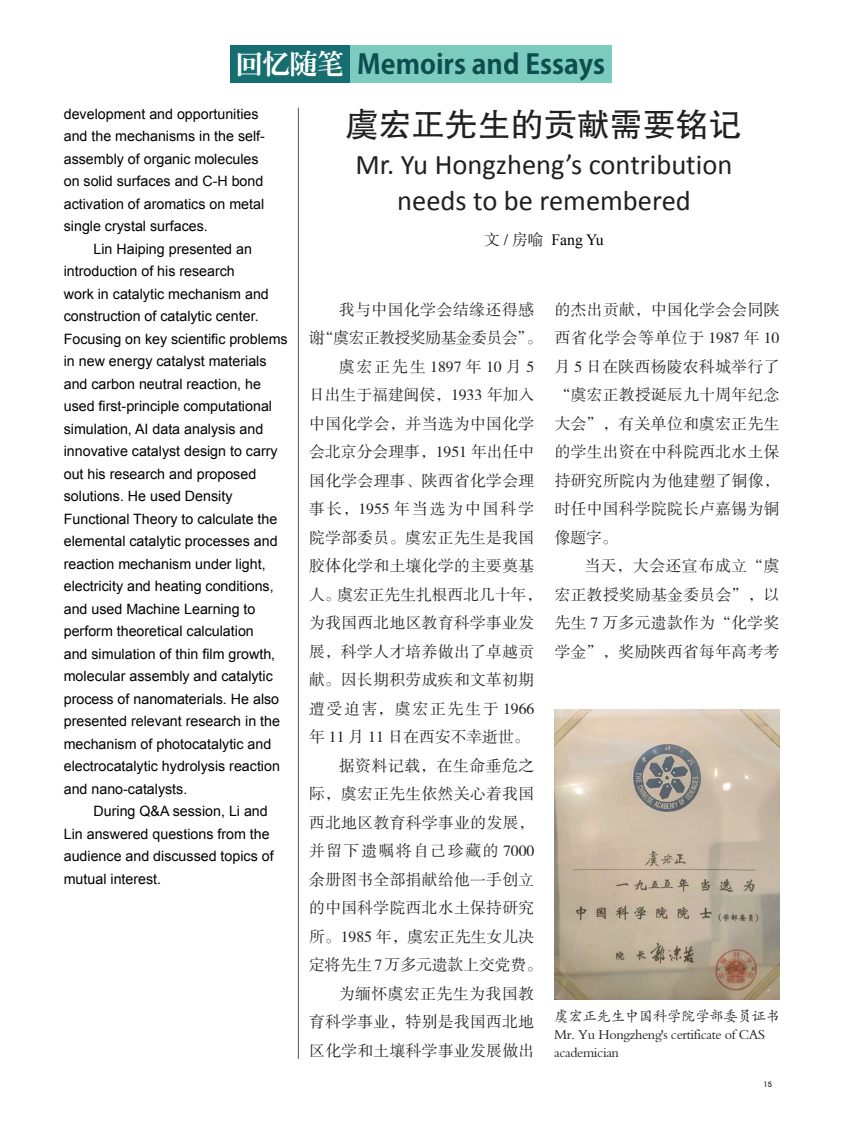
<style>
.page{position:relative;width:842px;height:1127px;background:#fff}
.page>*{position:absolute;margin:0;border:0;box-sizing:border-box;transform-origin:0 0}
.标题CN{font:33px "FZHTJW GB1 0";color:#231f20}
.标题EN{font:28.5px "Calibri";color:#231f20}
.图说{font:700 27px "Koz Go Pr 6 N";color:#0e4d4e}
.图说-2{font:27px "CT Lao Song SJ";color:#fff}
.正文CN3{font:15.75px/28.5px "FZSSJW GB1 0";letter-spacing:.025em;color:#231f20;text-align:justify}
.正文CN3-2{font:15.75px/28.5px "FZSSJW GB1 0";letter-spacing:.005em;color:#231f20}
.作者CN{font:15.75px "Times New Roman";color:#000}
.正文EN{font:14.25px/22.5px "Arial";color:#000}
.图说-3{font:14.25px/18px "FZKTJW GB1 0";letter-spacing:-.025em;color:#231f20}
.t1{font:500 7.5px "Avant Garde IT Cby BT";color:#231f20}
.s1{font-family:"FZSSJW GB1 0";color:#231f20}
</style>
<div class="page">
<img style="left:554px;top:709px;width:226px;height:290px">
<div style="left:230px;top:45px;width:120px;height:37px;background:#176e70"></div>
<div style="left:350px;top:45px;width:262px;height:37px;background:#7bcbbe"></div>
<hr style="left:298px;top:108px;width:1px;height:951px;background:#57585a">
<p class="图说-2" style="left:236px;top:50px;width:109px">回忆随笔</p>
<p class="图说" style="left:357px;top:49px;width:249px">Memoirs and Essays</p>
<p class="正文EN" style="left:64px;top:102px;width:203px">development and opportunities and the mechanisms in the self&shy;assembly of organic molecules on solid surfaces and C-H bond activation of aromatics on metal single crystal surfaces.</p>
<p class="正文EN" style="left:64px;top:237px;width:225px;text-indent:30px">Lin Haiping presented an introduction of his research<br>work in catalytic mechanism and construction of catalytic center.<br>Focusing on key scientific problems in new energy catalyst materials and carbon neutral reaction, he used first-principle computational simulation, AI data analysis and innovative catalyst design to carry out his research and proposed solutions. He used Density<br>Functional Theory to calculate the elemental catalytic processes and reaction mechanism under light, electricity and heating conditions, and used Machine Learning to perform theoretical calculation<br>and simulation of thin film growth, molecular assembly and catalytic process of nanomaterials. He also presented relevant research in the mechanism of photocatalytic and electrocatalytic hydrolysis reaction and nano-catalysts.</p>
<p class="正文EN" style="left:64px;top:800px;width:211px;text-indent:30px">During Q&amp;A session, Li and<br>Lin answered questions from the audience and discussed topics of mutual interest.</p>
<p class="标题CN" style="left:346px;top:106px;width:398px">虞宏正先生的贡献需要铭记</p>
<p class="标题EN" style="left:356px;top:147px;width:378px">Mr. Yu Hongzheng’s contribution</p>
<p class="标题EN" style="left:397px;top:183px;width:295px">needs to be remembered</p>
<p class="作者CN" style="left:484px;top:229px;width:121px"><span class="s1">文 / 房喻</span> Fang Yu</p>
<p class="正文CN3-2" style="left:309px;top:296px;width:234px;text-indent:30px">我与中国化学会结缘还得感谢“虞宏正教授奖励基金委员会”。</p>
<p class="正文CN3" style="left:309px;top:353px;width:234px;text-align:left;text-indent:30px">虞宏正先生 1897 年 10 月 5日出生于福建闽侯，1933 年加入中国化学会，并当选为中国化学会北京分会理事，1951 年出任中国化学会理事、陕西省化学会理事长，1955 年当选为中国科学院学部委员。虞宏正先生是我国胶体化学和土壤化学的主要奠基人。虞宏正先生扎根西北几十年，为我国西北地区教育科学事业发展，科学人才培养做出了卓越贡献。因长期积劳成疾和文革初期遭受迫害，虞宏正先生于 1966年 11 月 11 日在西安不幸逝世。</p>
<p class="正文CN3" style="left:309px;top:752px;width:234px;text-align:left;text-indent:30px">据资料记载，在生命垂危之际，虞宏正先生依然关心着我国西北地区教育科学事业的发展，并留下遗嘱将自己珍藏的 7000余册图书全部捐献给他一手创立的中国科学院西北水土保持研究所。1985 年，虞宏正先生女儿决定将先生 7 万多元遗款上交党费。</p>
<p class="正文CN3" style="left:309px;top:980px;width:227px;text-indent:30px">为缅怀虞宏正先生为我国教育科学事业，特别是我国西北地区化学和土壤科学事业发展做出</p>
<p class="正文CN3" style="left:555px;top:296px;width:226px">的杰出贡献，中国化学会会同陕西省化学会等单位于 1987 年 10月 5 日在陕西杨陵农科城举行了“虞宏正教授诞辰九十周年纪念大会”，有关单位和虞宏正先生的学生出资在中科院西北水土保持研究所院内为他建塑了铜像，时任中国科学院院长卢嘉锡为铜像题字。</p>
<p class="正文CN3" style="left:555px;top:552px;width:226px;text-indent:30px">当天，大会还宣布成立“虞宏正教授奖励基金委员会”，以先生 7 万多元遗款作为“化学奖学金”，奖励陕西省每年高考考</p>
<p class="图说-3" style="left:554px;top:1007px;width:227px">虞宏正先生中国科学院学部委员证书</p>
<p class="图说-3" style="left:554px;top:1025px;width:212px">Mr. Yu Hongzheng's certificate of CAS academician</p>
<p class="t1" style="left:763px;top:1080px;width:10px">15</p>
</div>
